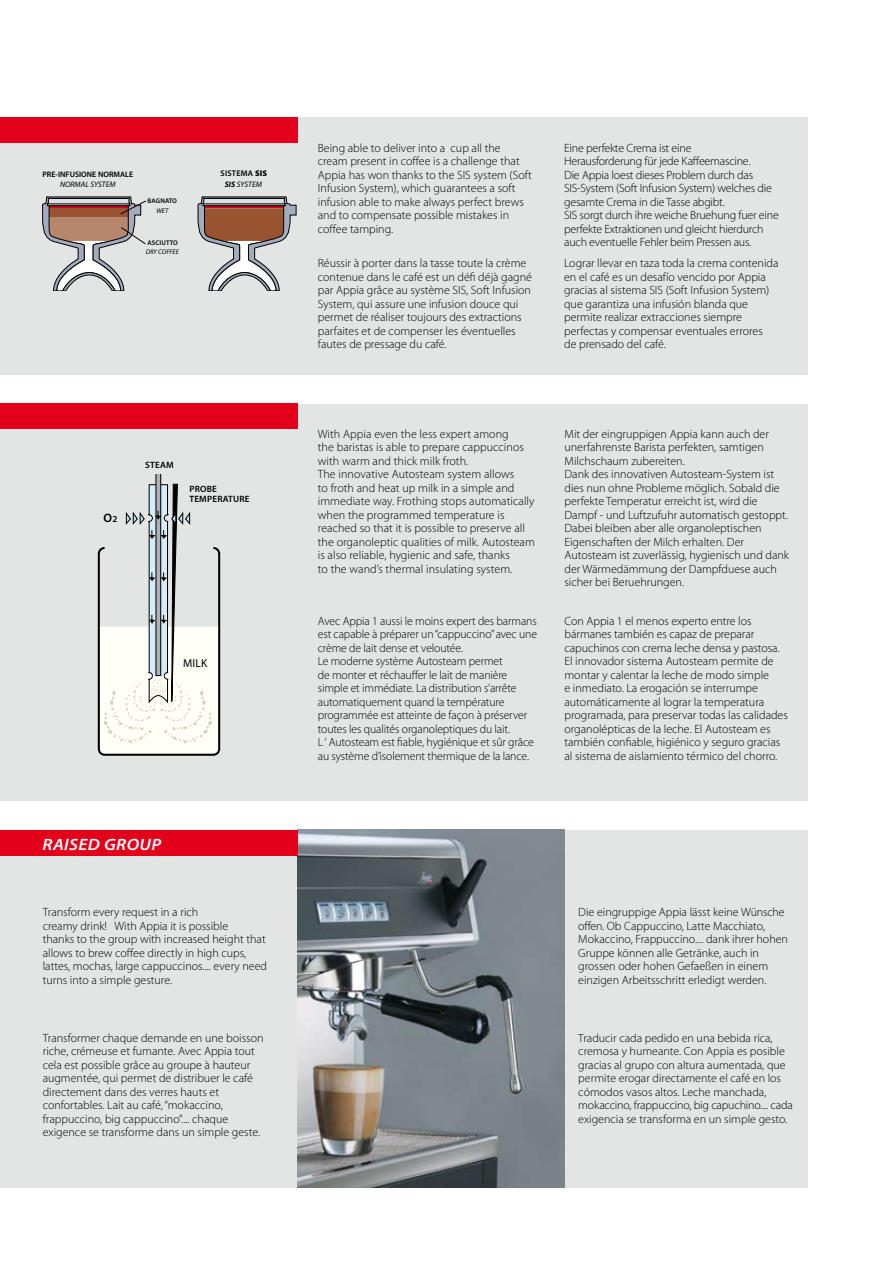
<style>
.page{position:relative;width:893px;height:1263px;background:#fff}
.page>*{position:absolute;margin:0;border:0;box-sizing:border-box;transform-origin:0 0}
.t1{font:italic 600 16.5px "Myriad Pro";letter-spacing:.02em;color:#fff;scale:1.1 1}
.t2{font:600 12.3px "Myriad Pro";color:#000}
.t3{font:300 12px/13.5px "Myriad Pro";color:#000}
.t4{font:300 12px/13.5px "Myriad Pro";letter-spacing:-.02em;color:#000}
.t5{font:300 11.7px/13.5px "Myriad Pro";color:#000}
.t6{font:11.55px "Myriad Pro";color:#000}
.t7{font:600 9.15px/10.2px "Myriad Pro";letter-spacing:.02em;color:#000}
.t8{font:600 8.25px "Myriad Pro";letter-spacing:.02em;color:#000}
.t9{font:italic 7.95px "Myriad Pro";color:#000}
.t10{font:600 7.95px "Myriad Pro";color:#000}
.t11{font:600 6.75px "Myriad Pro";letter-spacing:.01em;color:#000}
.t12{font:italic 6.75px "Myriad Pro";color:#000}
.s1{font-weight:900}
.s2{font-weight:700}
.s3{font-size:9.15px}
</style>
<div class="page">
<div style="left:0;top:117px;width:808px;height:258px;background:#e3e4e4"></div>
<div style="left:0;top:404px;width:808px;height:396px;background:#e3e4e4"></div>
<div style="left:0;top:830px;width:808px;height:357px;background:#e3e4e4"></div>
<img style="left:298px;top:830px;width:266px;height:357px">
<div style="left:0;top:117px;width:298px;height:26px;background:#e2001a"></div>
<svg style="left:198px;top:197px;width:98px;height:94px"></svg>
<svg style="left:43px;top:197px;width:104px;height:94px"></svg>
<div style="left:0;top:404px;width:298px;height:25px;background:#e2001a"></div>
<svg style="left:98px;top:474px;width:123px;height:282px"></svg>
<div style="left:0;top:830px;width:298px;height:25px;background:#e2001a"></div>
<p class="t8" style="left:221px;top:169px;width:48px">SISTEMA <span class="s1">SIS</span></p>
<p class="t10" style="left:43px;top:170px;width:92px">PRE-INFUSIONE NORMALE</p>
<p class="t9" style="left:60px;top:180px;width:57px">NORMAL SYSTEM</p>
<p class="t9" style="left:225px;top:180px;width:39px"><span class="s2">SIS</span> SYSTEM</p>
<p class="t11" style="left:148px;top:197px;width:31px">BAGNATO</p>
<p class="t12" style="left:156px;top:207px;width:13px">WET</p>
<p class="t12" style="left:146px;top:248px;width:35px">DRY COFFEE</p>
<p class="t11" style="left:148px;top:239px;width:32px">ASCIUTTO</p>
<p class="t2" style="left:103px;top:511px;width:15px">O<span class="s3">2</span></p>
<p class="t7" style="left:145px;top:460px;width:30px">STEAM</p>
<p class="t7" style="left:189px;top:484px;width:62px">PROBE<br>TEMPERATURE</p>
<p class="t6" style="left:183px;top:657px;width:26px">MILK</p>
<h1 class="t1" style="left:43px;top:833px;width:109px">RAISED GROUP</h1>
<p class="t3" style="left:43px;top:905px;width:226px">Transform every request in a rich<br>creamy drink! With Appia it is possible<br>thanks to the group with increased height that allows to brew coffee directly in high cups, lattes, mochas, large cappuccinos.... every need turns into a simple gesture.</p>
<p class="t3" style="left:43px;top:1031px;width:222px">Transformer chaque demande en une boisson riche, crémeuse et fumante. Avec Appia tout cela est possible grâce au groupe à hauteur augmentée, qui permet de distribuer le café directement dans des verres hauts et confortables. Lait au café, “mokaccino, frappuccino, big cappuccino”.... chaque exigence se transforme dans un simple geste.</p>
<p class="t3" style="left:318px;top:141px;width:215px">Being able to deliver into a cup all the cream present in coffee is a challenge that Appia has won thanks to the SIS system (Soft Infusion System), which guarantees a soft infusion able to make always perfect brews and to compensate possible mistakes in coffee tamping.</p>
<p class="t3" style="left:318px;top:257px;width:216px">Réussir à porter dans la tasse toute la crème contenue dans le café est un défi déjà gagné par Appia grâce au système SIS, Soft Infusion System, qui assure une infusion douce qui permet de réaliser toujours des extractions parfaites et de compenser les éventuelles fautes de pressage du café.</p>
<p class="t4" style="left:564px;top:141px;width:216px">Eine perfekte Crema ist eine<br>Herausforderung für jede Kaffeemascine.<br>Die Appia loest dieses Problem durch das SIS-System (Soft Infusion System) welches die gesamte Crema in die Tasse abgibt.<br>SIS sorgt durch ihre weiche Bruehung fuer eine perfekte Extraktionen und gleicht hierdurch auch eventuelle Fehler beim Pressen aus.</p>
<p class="t3" style="left:564px;top:257px;width:216px">Lograr llevar en taza toda la crema contenida en el café es un desafío vencido por Appia gracias al sistema SIS (Soft Infusion System) que garantiza una infusión blanda que permite realizar extracciones siempre perfectas y compensar eventuales errores<br>de prensado del café.</p>
<p class="t3" style="left:318px;top:427px;width:219px">With Appia even the less expert among<br>the baristas is able to prepare cappuccinos with warm and thick milk froth.<br>The innovative Autosteam system allows<br>to froth and heat up milk in a simple and immediate way. Frothing stops automatically when the programmed temperature is reached so that it is possible to preserve all the organoleptic qualities of milk. Autosteam is also reliable, hygienic and safe, thanks<br>to the wand’s thermal insulating system.</p>
<p class="t3" style="left:318px;top:614px;width:221px">Avec Appia 1 aussi le moins expert des barmans est capable à préparer un “cappuccino” avec une crème de lait dense et veloutée.<br>Le moderne système Autosteam permet<br>de monter et réchauffer le lait de manière simple et immédiate. La distribution s’arrête automatiquement quand la température programmée est atteinte de façon à préserver toutes les qualités organoleptiques du lait.<br>L ‘ Autosteam est fiable, hygiénique et sûr grâce au système d’isolement thermique de la lance.</p>
<p class="t3" style="left:564px;top:427px;width:226px">Mit der eingruppigen Appia kann auch der unerfahrenste Barista perfekten, samtigen Milchschaum zubereiten.<br>Dank des innovativen Autosteam-System ist dies nun ohne Probleme möglich. Sobald die perfekte Temperatur erreicht ist, wird die Dampf - und Luftzufuhr automatisch gestoppt.<br>Dabei bleiben aber alle organoleptischen Eigenschaften der Milch erhalten. Der Autosteam ist zuverlässig, hygienisch und dank der Wärmedämmung der Dampfduese auch sicher bei Beruehrungen.</p>
<p class="t3" style="left:564px;top:614px;width:225px">Con Appia 1 el menos experto entre los bármanes también es capaz de preparar capuchinos con crema leche densa y pastosa.<br>El innovador sistema Autosteam permite de montar y calentar la leche de modo simple<br>e inmediato. La erogación se interrumpe automáticamente al lograr la temperatura programada, para preservar todas las calidades organolépticas de la leche. El Autosteam es también confiable, higiénico y seguro gracias al sistema de aislamiento térmico del chorro.</p>
<p class="t3" style="left:578px;top:905px;width:211px">Die eingruppige Appia lässt keine Wünsche offen. Ob Cappuccino, Latte Macchiato, Mokaccino, Frappuccino.... dank ihrer hohen Gruppe können alle Getränke, auch in grossen oder hohen Gefaeßen in einem einzigen Arbeitsschritt erledigt werden.</p>
<p class="t5" style="left:578px;top:1031px;width:216px">Traducir cada pedido en una bebida rica, cremosa y humeante. Con Appia es posible gracias al grupo con altura aumentada, que permite erogar directamente el café en los cómodos vasos altos. Leche manchada, mokaccino, frappuccino, big capuchino.... cada exigencia se transforma en un simple gesto.</p>
</div>
